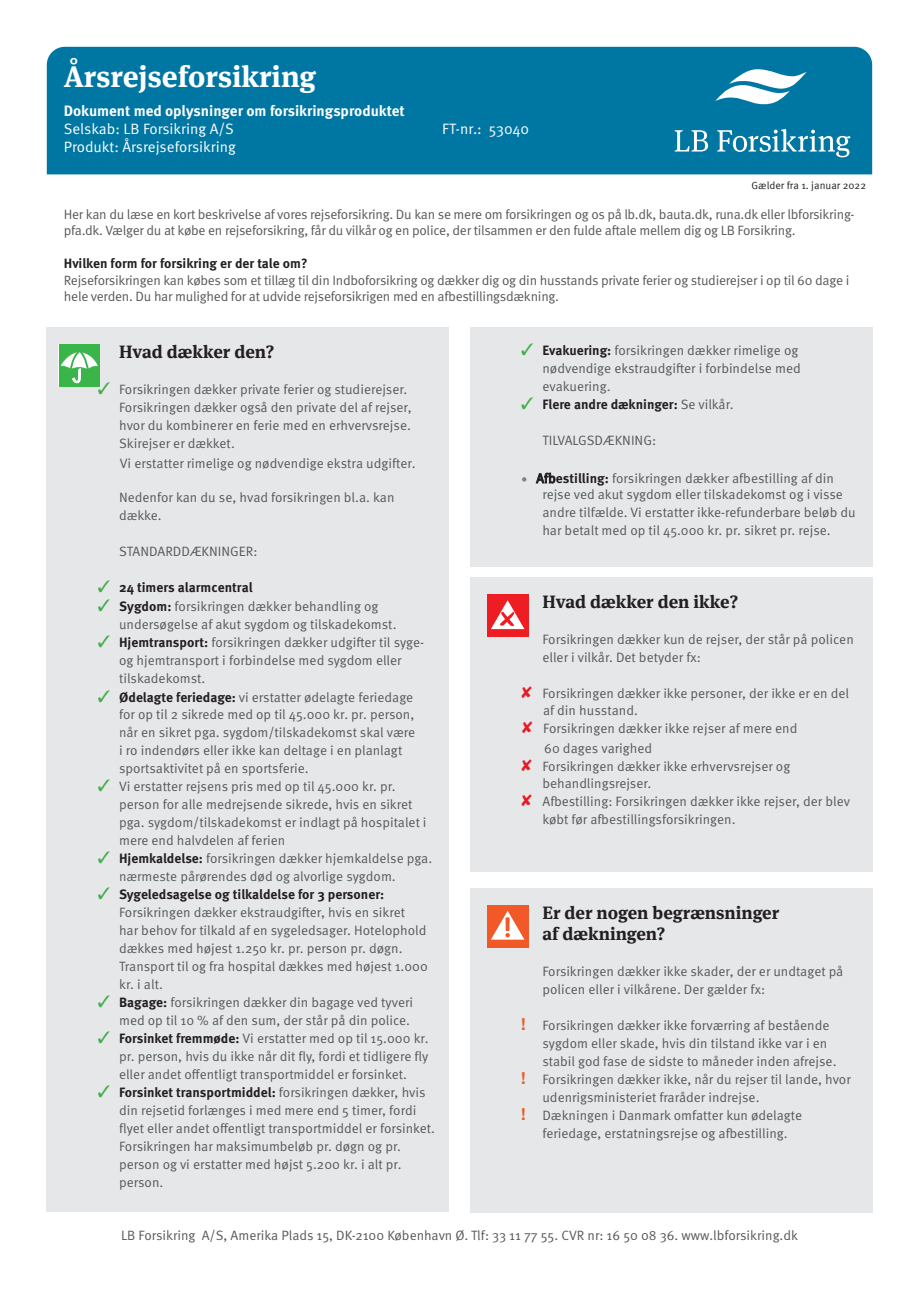
<style>
.page{position:relative;width:919px;height:1289px;background:#fff}
.page>*{position:absolute;margin:0;border:0;box-sizing:border-box;transform-origin:0 0}
.t1{font:700 30px "Meta Serif Offc";color:#fff}
.t2{font:700 18px/21px "Meta Serif Offc";color:#231f20}
.t3{font:15px "Meta Pro Norm";color:#fff}
.t4{font:700 15px "Meta Pro";color:#fff}
.List_Paragraph{font:13.5px/18px "Meta Pro Norm";color:#57585a}
.List_Paragraph-2{font:13.5px/16.5px "Meta Pro Norm";letter-spacing:-.02em;color:#57585a}
.t5{font:700 13.5px "Meta Pro";color:#231f20}
.t6{font:13.5px "Meta Pro";color:#58595b}
.t7{font:10.5px "Meta Pro";color:#231f20}
.s1{color:#44ae4a}
.s2{font-family:"Meta Pro";font-weight:700;color:#231f20}
.s3{font-family:"Meta Pro Norm";font-weight:400;color:#57585a}
.s4{font-family:"Minion Pro";font-size:16.5px;color:#808080}
.s5{font-family:"Meta Pro";color:#231f20}
.s6{font-family:"Meta Pro"}
.s7{font-family:"Helvetica Neue";font-weight:700;font-size:16.5px;color:#eb5c2a}
</style>
<div class="page">
<div style="left:47px;top:47px;width:825px;height:127px;background:#0076a3"></div>
<div style="left:47px;top:327px;width:402px;height:885px;background:#e6e7e9"></div>
<div style="left:470px;top:327px;width:402px;height:240px;background:#e6e7e9"></div>
<svg style="left:674px;top:130px;width:34px;height:21px"></svg>
<svg style="left:717px;top:129px;width:133px;height:28px;background:#3e97b9"></svg>
<svg style="left:715px;top:69px;width:91px;height:36px"></svg>
<div style="left:58px;top:344px;width:41px;height:43px;background:#fff"></div>
<div style="left:59px;top:344px;width:40px;height:43px;background:#3ab54a"></div>
<svg style="left:61px;top:348px;width:37px;height:35px"></svg>
<div style="left:470px;top:577px;width:402px;height:295px;background:#e6e7e9"></div>
<div style="left:470px;top:888px;width:402px;height:324px;background:#e6e7e9"></div>
<div style="left:487px;top:594px;width:41px;height:43px;background:#ee1d23"></div>
<svg style="left:491px;top:600px;width:33px;height:29px"></svg>
<div style="left:487px;top:905px;width:41px;height:42px;background:#f15929"></div>
<svg style="left:491px;top:911px;width:33px;height:28px"></svg>
<p class="t1" style="left:64px;top:58px;width:254px">Årsrejseforsikring</p>
<p class="t4" style="left:64px;top:99px;width:342px">Dokument med oplysninger om forsikringsproduktet</p>
<p class="t3" style="left:64px;top:118px;width:172px">Selskab: LB Forsikring A/S</p>
<p class="t3" style="left:442px;top:118px;width:89px">FT-nr.: 53040</p>
<p class="t3" style="left:64px;top:136px;width:174px">Produkt: Årsrejseforsikring</p>
<p class="t7" style="left:751px;top:177px;width:116px">Gælder fra 1. januar 2022</p>
<p class="List_Paragraph-2" style="left:64px;top:205px;width:792px">Her kan du læse en kort beskrivelse af vores rejseforsikring. Du kan se mere om forsikringen og os på lb.dk, bauta.dk, runa.dk eller lbforsikring&shy;pfa.dk. Vælger du at købe en rejseforsikring, får du vilkår og en police, der tilsammen er den fulde aftale mellem dig og LB Forsikring.</p>
<p class="t5" style="left:64px;top:253px;width:245px">Hvilken form for forsikring er der tale om?</p>
<p class="List_Paragraph-2" style="left:64px;top:271px;width:787px">Rejseforsikringen kan købes som et tillæg til din Indboforsikring og dækker dig og din husstands private ferier og studierejser i op til 60 dage i hele verden. Du har mulighed for at udvide rejseforsikrigen med en afbestillingsdækning.</p>
<p class="t2" style="left:119px;top:342px;width:156px">Hvad dækker den?</p>
<p class="List_Paragraph" style="left:119px;top:380px;width:294px;text-indent:-21px"><span class="s1">✓</span> Forsikringen dækker private ferier og studierejser.<br>Forsikringen dækker også den private del af rejser, hvor du kombinerer en ferie med en erhvervsrejse.<br>Skirejser er dækket.</p>
<p class="List_Paragraph" style="left:120px;top:454px;width:297px">Vi erstatter rimelige og nødvendige ekstra udgifter.</p>
<p class="List_Paragraph" style="left:119px;top:488px;width:277px">Nedenfor kan du se, hvad forsikringen bl.a. kan dække.</p>
<p class="List_Paragraph" style="left:119px;top:542px;width:140px">STANDARDDÆKNINGER:</p>
<p class="t5" style="left:98px;top:577px;width:156px"><span class="s1">✓</span> 24 timers alarmcentral</p>
<p class="List_Paragraph" style="left:119px;top:596px;width:279px;text-indent:-21px"><span class="s1">✓</span> <span class="s2">Sygdom:</span> forsikringen dækker behandling og undersøgelse af akut sygdom og tilskadekomst.</p>
<p class="List_Paragraph" style="left:119px;top:632px;width:306px;text-indent:-21px"><span class="s1">✓</span> <span class="s2">Hjemtransport:</span> forsikringen dækker udgifter til syge&shy;og hjemtransport i forbindelse med sygdom eller tilskadekomst.</p>
<p class="List_Paragraph" style="left:98px;top:688px;width:318px;line-height:16.4px;text-align:right"><span class="s1">✓</span> <span class="s2">Ødelagte feriedage:</span> vi erstatter ødelagte feriedage for op til 2 sikrede med op til 45.000 kr. pr. person,</p>
<p class="List_Paragraph" style="left:119px;top:722px;width:297px">når en sikret pga. sygdom/tilskadekomst skal være i ro indendørs eller ikke kan deltage i en planlagt sportsaktivitet på en sportsferie.</p>
<p class="List_Paragraph" style="left:119px;top:776px;width:309px;text-indent:-21px"><span class="s1">✓</span> Vi erstatter rejsens pris med op til 45.000 kr. pr. person for alle medrejsende sikrede, hvis en sikret pga. sygdom/tilskadekomst er indlagt på hospitalet i mere end halvdelen af ferien</p>
<p class="List_Paragraph" style="left:119px;top:848px;width:314px;text-indent:-21px"><span class="s1">✓</span> <span class="s2">Hjemkaldelse:</span> forsikringen dækker hjemkaldelse pga. nærmeste pårørendes død og alvorlige sygdom.</p>
<p class="List_Paragraph" style="left:119px;top:884px;width:310px;text-indent:-21px"><span class="s1">✓</span> <span class="s2">Sygeledsagelse og tilkaldelse for 3 personer:<br></span>Forsikringen dækker ekstraudgifter, hvis en sikret<br>har behov for tilkald af en sygeledsager. Hotelophold dækkes med højest 1.250 kr. pr. person pr. døgn.<br>Transport til og fra hospital dækkes med højest 1.000 kr. i alt.</p>
<p class="List_Paragraph" style="left:98px;top:992px;width:317px;text-align:right"><span class="s1">✓</span> <span class="s2">Bagage:</span> forsikringen dækker din bagage ved tyveri med op til 10 % af den sum, der står på din police.</p>
<p class="List_Paragraph" style="left:119px;top:1028px;width:311px;text-align:justify;text-indent:-21px"><span class="s1">✓</span> <span class="s2">Forsinket fremmøde:</span> Vi erstatter med op til 15.000 kr. pr. person, hvis du ikke når dit fly, fordi et tidligere fly eller andet offentligt transportmiddel er forsinket.</p>
<p class="List_Paragraph" style="left:119px;top:1082px;width:317px;text-indent:-21px"><span class="s1">✓</span> <span class="s2">Forsinket transportmiddel:</span> forsikringen dækker, hvis din rejsetid forlænges i med mere end 5 timer, fordi flyet eller andet offentligt transportmiddel er forsinket.<br>Forsikringen har maksimumbeløb pr. døgn og pr. person og vi erstatter med højst 5.200 kr. i alt pr. person.</p>
<p class="List_Paragraph" style="left:542px;top:340px;width:260px;text-indent:-21px"><span class="s1">✓</span> <span class="s2">Evakuering:</span> forsikringen dækker rimelige og nødvendige ekstraudgifter i forbindelse med evakuering.</p>
<p class="t5" style="left:521px;top:393px;width:214px"><span class="s1">✓</span> Flere andre dækninger: <span class="s3">Se vilkår.</span></p>
<p class="List_Paragraph" style="left:542px;top:430px;width:115px">TILVALGSDÆKNING:</p>
<p class="List_Paragraph" style="left:542px;top:469px;width:302px;line-height:15.9px;text-indent:-21px"><span class="s4">•</span> <span class="s5">Afb</span><span class="s2">estilling:</span> forsikringen dækker afbestilling af din rejse ved akut sygdom eller tilskadekomst og i visse</p>
<p class="List_Paragraph" style="left:542px;top:502px;width:315px">andre tilfælde. Vi erstatter ikke-refunderbare beløb du har betalt med op til 45.000 kr. pr. sikret pr. rejse.</p>
<p class="t2" style="left:542px;top:591px;width:197px">Hvad dækker den ikke?</p>
<p class="List_Paragraph" style="left:542px;top:629px;width:313px">Forsikringen dækker kun de rejser, der står på policen eller i vilkår. Det betyder fx:</p>
<p class="List_Paragraph" style="left:542px;top:683px;width:308px">Forsikringen dækker ikke personer, der ikke er en del</p>
<p class="List_Paragraph" style="left:543px;top:699px;width:256px;line-height:18.6px">af din husstand.<br>Forsikringen dækker <span class="s6">ikke</span> rejser af <span class="s6">mere end</span></p>
<p class="List_Paragraph" style="left:542px;top:756px;width:249px;line-height:17.4px">Forsikringen dækker ikke erhvervsrejser og behandlingsrejser.</p>
<p class="List_Paragraph" style="left:542px;top:791px;width:309px">Afbestilling: Forsikringen dækker ikke rejser, der blev købt før afbestillingsforsikringen.</p>
<p class="t6" style="left:544px;top:737px;width:109px">60 dages varighed</p>
<p class="t2" style="left:542px;top:902px;width:238px">Er der nogen begrænsninger af dækningen?</p>
<p class="List_Paragraph" style="left:542px;top:961px;width:302px">Forsikringen dækker ikke skader, der er undtaget på policen eller i vilkårene. Der gælder fx:</p>
<p class="List_Paragraph" style="left:542px;top:1015px;width:295px;text-indent:-21px"><span class="s7">!</span> Forsikringen dækker ikke forværring af bestående sygdom eller skade, hvis din tilstand ikke var i en stabil god fase de sidste to måneder inden afrejse.</p>
<p class="List_Paragraph" style="left:542px;top:1069px;width:310px;text-indent:-21px"><span class="s7">!</span> Forsikringen dækker ikke, når du rejser til lande, hvor udenrigsministeriet fraråder indrejse.</p>
<p class="List_Paragraph" style="left:521px;top:1105px;width:282px;text-align:center"><span class="s7">!</span> Dækningen i Danmark omfatter kun ødelagte feriedage, erstatningsrejse og afbestilling.</p>
<p class="List_Paragraph" style="left:121px;top:1224px;width:678px">LB Forsikring A/S, Amerika Plads 15, DK-2100 København Ø. Tlf: 33 11 77 55. CVR nr: 16 50 08 36. www.lbforsikring.dk</p>
</div>
